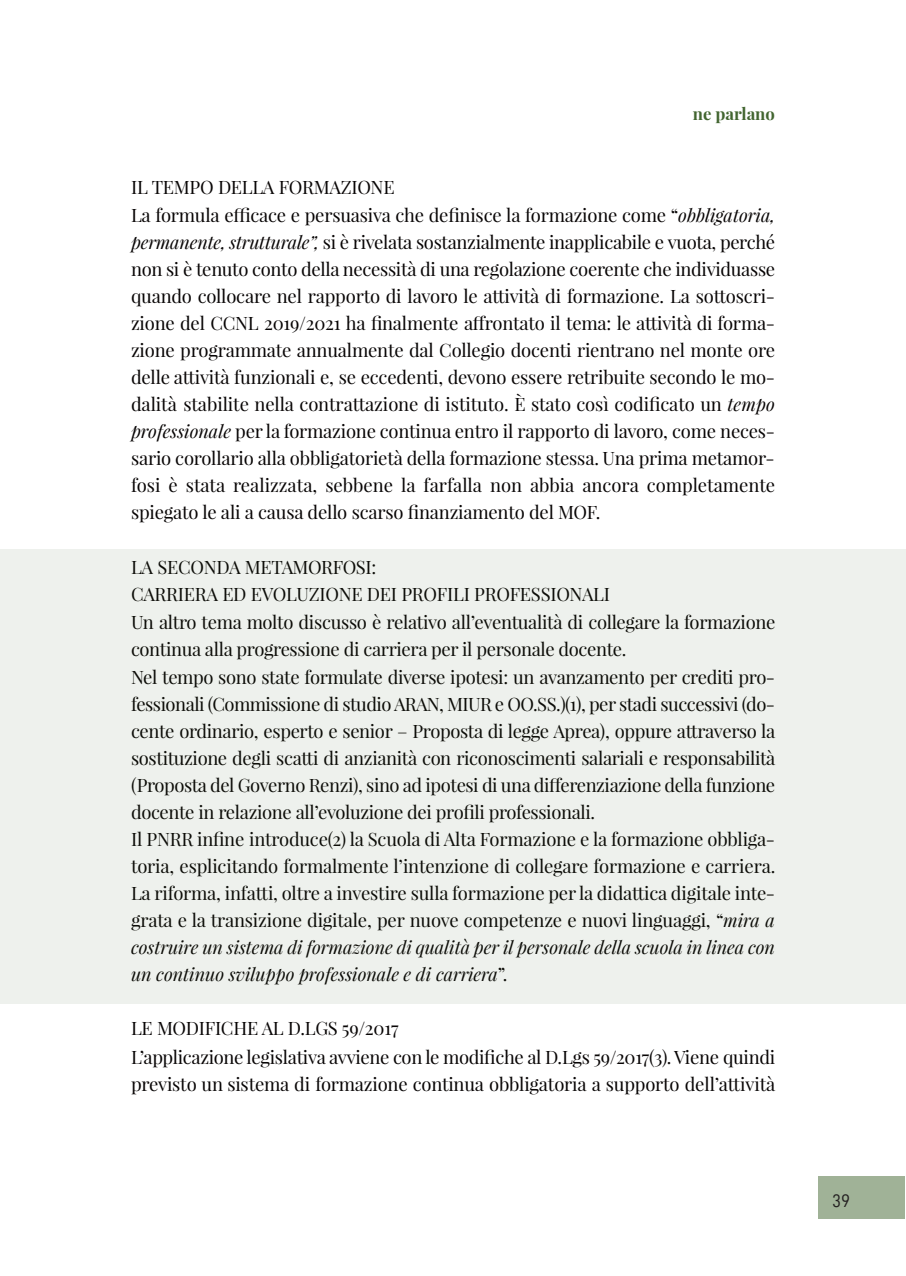
<style>
.page{position:relative;width:906px;height:1276px;background:#fff}
.page>*{position:absolute;margin:0;border:0;box-sizing:border-box;transform-origin:0 0}
.t1{font:18.15px "D DIN";color:#231f20}
.t2{font:18px/27px "Playfair Display";letter-spacing:-.015em;color:#080505;text-align:justify}
.t3{font:700 16.65px "Playfair Display";color:#426530}
.s1{font-style:italic}
</style>
<div class="page">
<div style="left:818px;top:1177px;width:86px;height:42px;background:#a0b297"></div>
<div style="left:0;top:548px;width:906px;height:455px;background:#eef1ed"></div>
<p class="t3" style="left:693px;top:102px;width:83px">ne parlano</p>
<p class="t2" style="left:131px;top:174px;width:265px">IL TEMPO DELLA FORMAZIONE</p>
<p class="t2" style="left:131px;top:203px;width:645px">La formula efficace e persuasiva che definisce la formazione come “<span class="s1">obbligatoria, permanente, strutturale”,</span> si è rivelata sostanzialmente inapplicabile e vuota, perché non si è tenuto conto della necessità di una regolazione coerente che individuasse quando collocare nel rapporto di lavoro le attività di formazione. La sottoscri&shy;zione del CCNL 2019/2021 ha finalmente affrontato il tema: le attività di forma&shy;zione programmate annualmente dal Collegio docenti rientrano nel monte ore delle attività funzionali e, se eccedenti, devono essere retribuite secondo le mo&shy;dalità stabilite nella contrattazione di istituto. È stato così codificato un <span class="s1">tempo professionale</span> per la formazione continua entro il rapporto di lavoro, come neces&shy;sario corollario alla obbligatorietà della formazione stessa. Una prima metamor&shy;fosi è stata realizzata, sebbene la farfalla non abbia ancora completamente spiegato le ali a causa dello scarso finanziamento del MOF.</p>
<p class="t2" style="left:131px;top:554px;width:247px">LA SECONDA METAMORFOSI:</p>
<p class="t2" style="left:131px;top:581px;width:480px">CARRIERA ED EVOLUZIONE DEI PROFILI PROFESSIONALI</p>
<p class="t2" style="left:131px;top:610px;width:646px">Un altro tema molto discusso è relativo all’eventualità di collegare la formazione continua alla progressione di carriera per il personale docente.</p>
<p class="t2" style="left:131px;top:664px;width:646px">Nel tempo sono state formulate diverse ipotesi: un avanzamento per crediti pro&shy;fessionali (Commissione di studio ARAN, MIUR e OO.SS.)(1), per stadi successivi (do&shy;cente ordinario, esperto e senior – Proposta di legge Aprea), oppure attraverso la sostituzione degli scatti di anzianità con riconoscimenti salariali e responsabilità (Proposta del Governo Renzi), sino ad ipotesi di una differenziazione della funzione docente in relazione all’evoluzione dei profili professionali.</p>
<p class="t2" style="left:131px;top:827px;width:646px">Il PNRR infine introduce(2) la Scuola di Alta Formazione e la formazione obbliga&shy;toria, esplicitando formalmente l’intenzione di collegare formazione e carriera.<br>La riforma, infatti, oltre a investire sulla formazione per la didattica digitale inte&shy;grata e la transizione digitale, per nuove competenze e nuovi linguaggi, “<span class="s1">mira a costruire un sistema di formazione di qualità per il personale della scuola in linea con un continuo sviluppo professionale e di carriera</span>”.</p>
<p class="t2" style="left:131px;top:1016px;width:269px">LE MODIFICHE AL D.LGS 59/2017</p>
<p class="t2" style="left:131px;top:1045px;width:646px">L’applicazione legislativa avviene con le modifiche al D.Lgs 59/2017(3). Viene quindi previsto un sistema di formazione continua obbligatoria a supporto dell’attività</p>
<p class="t1" style="left:832px;top:1192px;width:19px">39</p>
</div>
